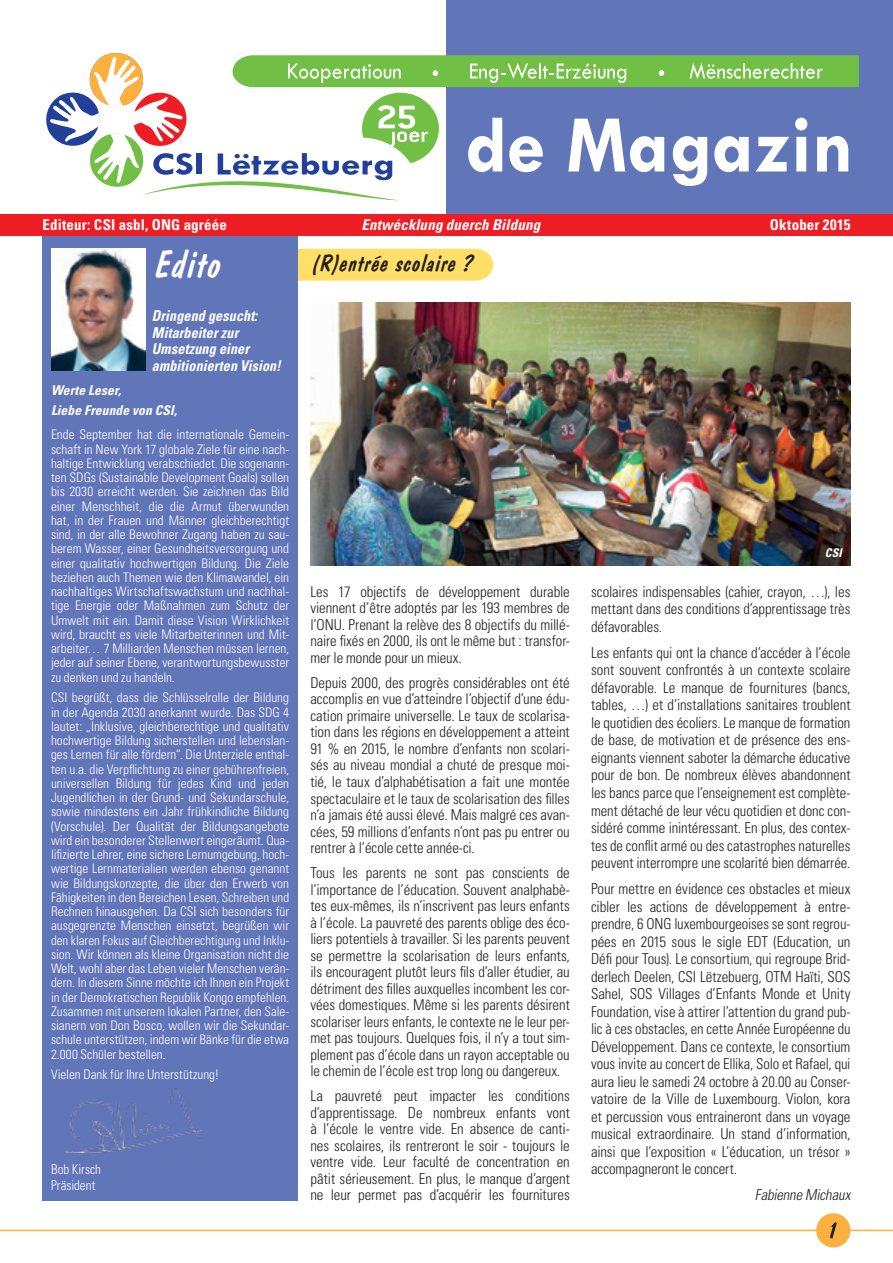
<style>
.page{position:relative;width:893px;height:1263px;background:#fff}
.page>*{position:absolute;margin:0;border:0;box-sizing:border-box;transform-origin:0 0}
.Edito{font:italic 39px "Dom Casual";letter-spacing:-.01em;color:#fff}
.Supra_Title{font:italic 24px "Dom Casual";letter-spacing:-.005em;color:#231f20}
.Text{font:300 condensed 15px/16.5px "Univers";letter-spacing:-.005em;color:#231f20;text-align:justify}
.Title_Edito{font:italic 700 condensed 15px/16.5px "Univers";letter-spacing:.01em;color:#fff;scale:.94 1}
.t1{font:700 condensed 15px "Univers";letter-spacing:.01em;color:#fff}
.Title_Edito-2{font:italic 700 condensed 15px "Univers";letter-spacing:.01em;color:#fff}
.Text-2{font:italic 300 condensed 15px "Univers";color:#231f20}
.Subtitle_Edito{font:italic 700 condensed 13.5px "Univers";letter-spacing:.01em;color:#fff}
.Signature_Edito{font:300 condensed 13.5px "Univers";color:#fff}
.Box{font:300 condensed 13.2px/14.2px "Univers";color:#fff;text-align:justify}
.Foto{font:italic 700 condensed 12px "Univers";color:#fff}
</style>
<div class="page">
<hr style="left:0;top:1229px;width:893px;height:2px;background:#fbb03f">
<div style="left:816px;top:1213px;width:34px;height:34px;background:#fbb03f;border-radius:50%"></div>
<div style="left:298px;top:249px;width:195px;height:32px;background:#ffdf68"></div>
<svg style="left:830px;top:1222px;width:7px;height:16px"></svg>
<div style="left:446px;top:0;width:447px;height:219px;background:#6175b9"></div>
<svg style="left:46px;top:52px;width:813px;height:148px"></svg>
<div style="left:0;top:215px;width:893px;height:21px;background:#ee1d23"></div>
<img style="left:310px;top:302px;width:540px;height:264px">
<div style="left:43px;top:236px;width:255px;height:964px;background:#6175b9"></div>
<img style="left:51px;top:249px;width:94px;height:121px">
<img style="left:65px;top:1089px;width:137px;height:63px">
<p class="t1" style="left:43px;top:216px;width:186px">Editeur: CSI asbl, ONG agréée</p>
<p class="Title_Edito-2" style="left:361px;top:216px;width:180px">Entwécklung duerch Bildung</p>
<p class="t1" style="left:770px;top:216px;width:82px">Oktober 2015</p>
<p class="Supra_Title" style="left:310px;top:249px;width:162px">(R)entrée scolaire ?</p>
<p class="Edito" style="left:152px;top:241px;width:69px">Edito</p>
<p class="Title_Edito" style="left:152px;top:307px;width:139px">Dringend gesucht:<br>Mitarbeiter zur<br>Umsetzung einer ambitionierten Vision!</p>
<p class="Subtitle_Edito" style="left:51px;top:382px;width:72px">Werte Leser,</p>
<p class="Subtitle_Edito" style="left:51px;top:402px;width:128px">Liebe Freunde von CSI,</p>
<p class="Box" style="left:51px;top:427px;width:240px">Ende September hat die internationale Gemein&shy;schaft in New York 17 globale Ziele für eine nach&shy;haltige Entwicklung verabschiedet. Die sogenann&shy;ten SDGs (Sustainable Development Goals) sollen bis 2030 erreicht werden. Sie zeichnen das Bild einer Menschheit, die die Armut überwunden hat, in der Frauen und Männer gleichberechtigt sind, in der alle Bewohner Zugang haben zu sau&shy;berem Wasser, einer Gesundheitsversorgung und einer qualitativ hochwertigen Bildung. Die Ziele beziehen auch Themen wie den Klimawandel, ein nachhaltiges Wirtschaftswachstum und nachhal&shy;tige Energie oder Maßnahmen zum Schutz der Umwelt mit ein. Damit diese Vision Wirklichkeit wird, braucht es viele Mitarbeiterinnen und Mit&shy;arbeiter… 7 Milliarden Menschen müssen lernen, jeder auf seiner Ebene, verantwortungsbewusster zu denken und zu handeln.</p>
<p class="Box" style="left:51px;top:690px;width:240px">CSI begrüßt, dass die Schlüsselrolle der Bildung in der Agenda 2030 anerkannt wurde. Das SDG 4 lautet: „Inklusive, gleichberechtige und qualitativ hochwertige Bildung sicherstellen und lebenslan&shy;ges Lernen für alle fördern“. Die Unterziele enthal&shy;ten u.a. die Verpflichtung zu einer gebührenfreien, universellen Bildung für jedes Kind und jeden Jugendlichen in der Grund- und Sekundarschule, sowie mindestens ein Jahr frühkindliche Bildung (Vorschule). Der Qualität der Bildungsangebote wird ein besonderer Stellenwert eingeräumt. Qua&shy;lifizierte Lehrer, eine sichere Lernumgebung, hoch&shy;wertige Lernmaterialien werden ebenso genannt wie Bildungskonzepte, die über den Erwerb von Fähigkeiten in den Bereichen Lesen, Schreiben und Rechnen hinausgehen. Da CSI sich besonders für ausgegrenzte Menschen einsetzt, begrüßen wir den klaren Fokus auf Gleichberechtigung und Inklu&shy;sion. Wir können als kleine Organisation nicht die Welt, wohl aber das Leben vieler Menschen verän&shy;dern. In diesem Sinne möchte ich Ihnen ein Projekt in der Demokratischen Republik Kongo empfehlen.<br>Zusammen mit unserem lokalen Partner, den Sale&shy;sianern von Don Bosco, wollen wir die Sekundar&shy;schule unterstützen, indem wir Bänke für die etwa 2.000 Schüler bestellen.</p>
<p class="Box" style="left:51px;top:1067px;width:170px">Vielen Dank für Ihre Unterstützung!</p>
<p class="Signature_Edito" style="left:51px;top:1161px;width:52px">Bob Kirsch</p>
<p class="Signature_Edito" style="left:51px;top:1177px;width:46px">Präsident</p>
<p class="Text" style="left:310px;top:583px;width:261px">Les 17 objectifs de développement durable viennent d’être adoptés par les 193 membres de l’ONU. Prenant la relève des 8 objectifs du millé&shy;naire fixés en 2000, ils ont le même but : transfor&shy;mer le monde pour un mieux.</p>
<p class="Text" style="left:310px;top:674px;width:261px">Depuis 2000, des progrès considérables ont été accomplis en vue d’atteindre l’objectif d’une édu&shy;cation primaire universelle. Le taux de scolarisa&shy;tion dans les régions en développement a atteint 91 % en 2015, le nombre d’enfants non scolari&shy;sés au niveau mondial a chuté de presque moi&shy;tié, le taux d’alphabétisation a fait une montée spectaculaire et le taux de scolarisation des filles n’a jamais été aussi élevé. Mais malgré ces avan&shy;cées, 59 millions d’enfants n’ont pas pu entrer ou rentrer à l’école cette année-ci.</p>
<p class="Text" style="left:310px;top:864px;width:261px">Tous les parents ne sont pas conscients de l’importance de l’éducation. Souvent analphabè&shy;tes eux-mêmes, ils n’inscrivent pas leurs enfants à l’école. La pauvreté des parents oblige des éco&shy;liers potentiels à travailler. Si les parents peuvent se permettre la scolarisation de leurs enfants, ils encouragent plutôt leurs fils d’aller étudier, au détriment des filles auxquelles incombent les cor&shy;vées domestiques. Même si les parents désirent scolariser leurs enfants, le contexte ne le leur per&shy;met pas toujours. Quelques fois, il n’y a tout sim&shy;plement pas d’école dans un rayon acceptable ou le chemin de l’école est trop long ou dangereux.</p>
<p class="Text" style="left:310px;top:1087px;width:261px">La pauvreté peut impacter les conditions d’apprentissage. De nombreux enfants vont à l’école le ventre vide. En absence de canti&shy;nes scolaires, ils rentreront le soir - toujours le ventre vide. Leur faculté de concentration en pâtit sérieusement. En plus, le manque d’argent ne leur permet pas d’acquérir les fournitures</p>
<p class="Foto" style="left:825px;top:545px;width:19px">CSI</p>
<p class="Text" style="left:591px;top:582px;width:261px;line-height:17.5px">scolaires indispensables (cahier, crayon, …), les mettant dans des conditions d’apprentissage très défavorables.</p>
<p class="Text" style="left:591px;top:643px;width:261px;line-height:17.5px">Les enfants qui ont la chance d’accéder à l’école sont souvent confrontés à un contexte scolaire défavorable. Le manque de fournitures (bancs, tables, …) et d’installations sanitaires troublent le quotidien des écoliers. Le manque de formation de base, de motivation et de présence des ens&shy;eignants viennent saboter la démarche éducative pour de bon. De nombreux élèves abandonnent les bancs parce que l’enseignement est complète&shy;ment détaché de leur vécu quotidien et donc con&shy;sidéré comme inintéressant. En plus, des contex&shy;tes de conflit armé ou des catastrophes naturelles peuvent interrompre une scolarité bien démarrée.</p>
<p class="Text" style="left:591px;top:880px;width:261px;line-height:17.5px">Pour mettre en évidence ces obstacles et mieux cibler les actions de développement à entre&shy;prendre, 6 ONG luxembourgeoises se sont regrou&shy;pées en 2015 sous le sigle EDT (Education, un Défi pour Tous). Le consortium, qui regroupe Brid&shy;derlech Deelen, CSI Lëtzebuerg, OTM Haïti, SOS Sahel, SOS Villages d’Enfants Monde et Unity Foundation, vise à attirer l’attention du grand pub&shy;lic à ces obstacles, en cette Année Européenne du Développement. Dans ce contexte, le consortium vous invite au concert de Ellika, Solo et Rafael, qui aura lieu le samedi 24 octobre à 20.00 au Conser&shy;vatoire de la Ville de Luxembourg. Violon, kora et percussion vous entraineront dans un voyage musical extraordinaire. Un stand d’information, ainsi que l’exposition « L’éducation, un trésor » accompagneront le concert.</p>
<p class="Text-2" style="left:755px;top:1186px;width:100px">Fabienne Michaux</p>
</div>
